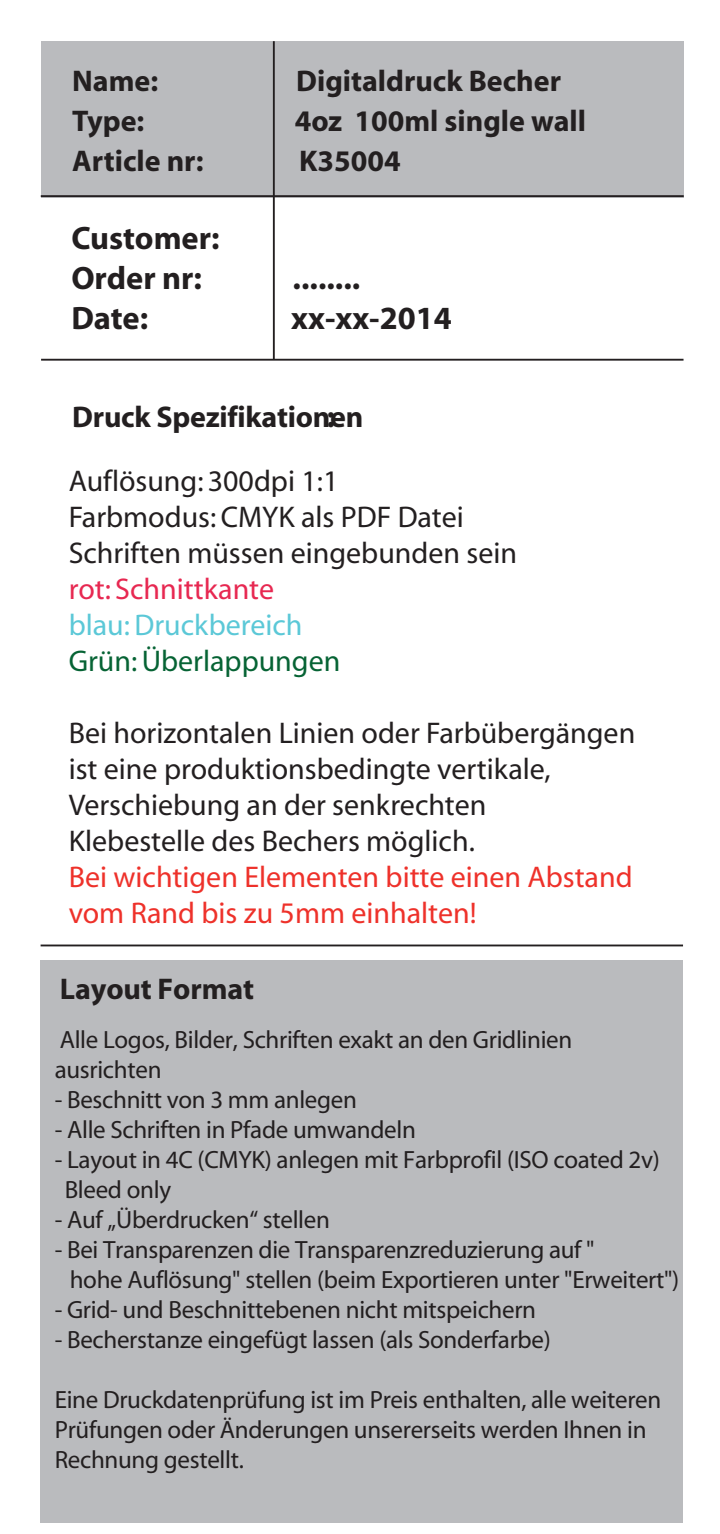
<style>
.page{position:relative;width:720px;height:1534px;background:#fff}
.page>*{position:absolute;margin:0;border:0;box-sizing:border-box;transform-origin:0 0}
.t1{font:700 32.5px/40px "Myriad";color:#231f20}
.t2{font:30px/36px "Myriad";color:#231f20}
.t3{font:700 30px "Myriad";color:#231f20}
.t4{font:30px/36px "Myriad";color:#ee312a}
.t5{font:30px "Myriad";color:#066334}
.t6{font:30px "Myriad";color:#5bc8d7}
.t7{font:30px "Myriad";color:#e72851}
.t8{font:25px/30px "Myriad";letter-spacing:-.01em;color:#231f20}
</style>
<div class="page">
<div style="left:41px;top:41px;width:643px;height:156px;background:#babbbe"></div>
<hr style="left:41px;top:195px;width:643px;height:2px;background:#231f20">
<hr style="left:41px;top:359px;width:643px;height:2px;background:#231f20">
<hr style="left:273px;top:41px;width:2px;height:319px;background:#231f20">
<div style="left:41px;top:960px;width:642px;height:563px;background:#babbbe"></div>
<hr style="left:41px;top:944px;width:642px;height:2px;background:#231f20">
<p class="t3" style="left:72px;top:66px;width:87px">Name:</p>
<p class="t3" style="left:296px;top:66px;width:266px">Digitaldruck Becher</p>
<p class="t3" style="left:72px;top:106px;width:74px">Type:</p>
<p class="t3" style="left:295px;top:106px;width:293px">4oz 100ml single wall</p>
<p class="t3" style="left:72px;top:146px;width:133px">Article nr:</p>
<p class="t3" style="left:299px;top:146px;width:103px">K35004</p>
<h1 class="t1" style="left:71px;top:219px;width:150px">Customer:<br>Order nr:</h1>
<h1 class="t1" style="left:293px;top:259px;width:69px">........</h1>
<h1 class="t1" style="left:71px;top:299px;width:78px">Date:</h1>
<h1 class="t1" style="left:291px;top:299px;width:162px">xx-xx-2014</h1>
<p class="t3" style="left:72px;top:401px;width:293px">Druck Spezifikationen</p>
<p class="t3" style="left:327px;top:401px;width:9px">:</p>
<p class="t2" style="left:69px;top:464px;width:450px">Auflösung: 300dpi 1:1<br>Farbmodus: CMYK als PDF Datei<br>Schriften müssen eingebunden sein</p>
<p class="t7" style="left:69px;top:574px;width:207px">rot: Schnittkante</p>
<p class="t6" style="left:69px;top:610px;width:235px">blau: Druckbereich</p>
<p class="t5" style="left:69px;top:646px;width:273px">Grün: Überlappungen</p>
<p class="t2" style="left:69px;top:716px;width:568px">Bei horizontalen Linien oder Farbübergängen ist eine produktionsbedingte vertikale, Verschiebung an der senkrechten<br>Klebestelle des Bechers möglich.</p>
<p class="t4" style="left:69px;top:860px;width:565px">Bei wichtigen Elementen bitte einen Abstand vom Rand bis zu 5mm einhalten!</p>
<p class="t3" style="left:60px;top:974px;width:196px">Layout Format</p>
<p class="t8" style="left:55px;top:1025px;width:519px">Alle Logos, Bilder, Schriften exakt an den Gridlinien ausrichten</p>
<p class="t8" style="left:55px;top:1085px;width:304px">- Beschnitt von 3 mm anlegen</p>
<p class="t8" style="left:55px;top:1115px;width:363px">- Alle Schriften in Pfade umwandeln</p>
<p class="t8" style="left:65px;top:1145px;width:597px;text-indent:-10px">- Layout in 4C (CMYK) anlegen mit Farbprofil (ISO coated 2v)<br>Bleed only</p>
<p class="t8" style="left:55px;top:1205px;width:277px">- Auf „Überdrucken“ stellen</p>
<p class="t8" style="left:70px;top:1235px;width:611px;text-indent:-15px">- Bei Transparenzen die Transparenzreduzierung auf "<br>hohe Auflösung" stellen (beim Exportieren unter "Erweitert")</p>
<p class="t8" style="left:55px;top:1295px;width:483px">- Grid- und Beschnittebenen nicht mitspeichern</p>
<p class="t8" style="left:55px;top:1325px;width:498px">- Becherstanze eingefügt lassen (als Sonderfarbe)</p>
<p class="t8" style="left:55px;top:1385px;width:608px">Eine Druckdatenprüfung ist im Preis enthalten, alle weiteren<br>Prüfungen oder Änderungen unsererseits werden Ihnen in<br>Rechnung gestellt.</p>
</div>
